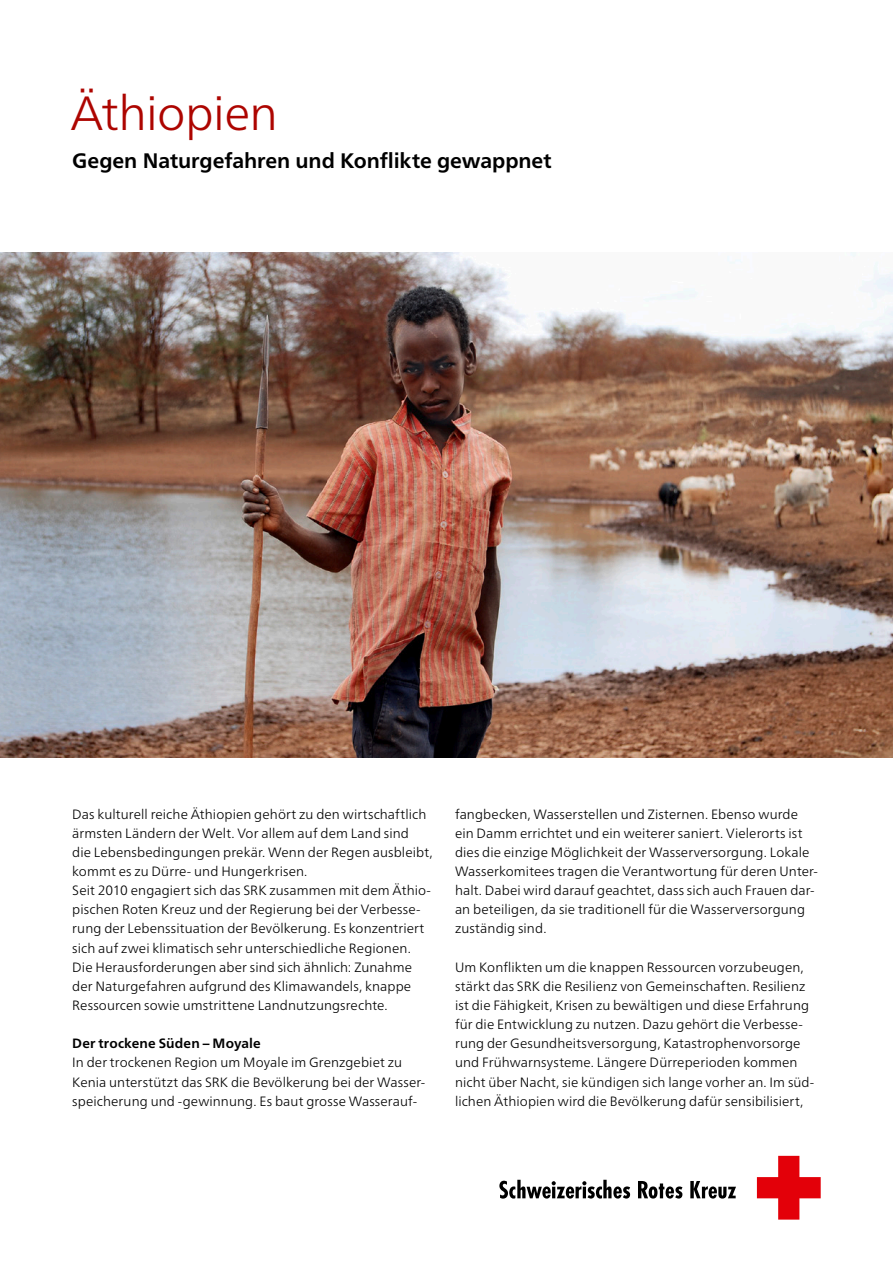
<style>
.page{position:relative;width:893px;height:1263px;background:#fff}
.page>*{position:absolute;margin:0;border:0;box-sizing:border-box;transform-origin:0 0}
.Hauptitel_Rot{font:300 48px "Frutiger Neue LTW1 G";letter-spacing:-.015em;color:#ad0500}
.Untertitel_schwarz{font:700 21px "Frutiger Neue LTW1 G";color:#000}
.Grundtext_9_pt{font:300 13.5px/19.2px "Frutiger Neue LTW1 G";letter-spacing:.01em;color:#000}
.Grundtext_9_pt-2{font:700 13.5px "Frutiger Neue LTW1 G";letter-spacing:.01em;color:#000}
</style>
<div class="page">
<svg style="left:499px;top:1180px;width:131px;height:18px"></svg>
<svg style="left:638px;top:1181px;width:44px;height:17px"></svg>
<svg style="left:690px;top:1181px;width:46px;height:17px"></svg>
<svg style="left:757px;top:1156px;width:64px;height:63px"></svg>
<img style="left:0;top:253px;width:893px;height:505px">
<p class="Hauptitel_Rot" style="left:71px;top:84px;width:209px">Äthiopien</p>
<p class="Untertitel_schwarz" style="left:72px;top:148px;width:481px">Gegen Naturgefahren und Konflikte gewappnet</p>
<p class="Grundtext_9_pt" style="left:72px;top:804px;width:362px">Das kulturell reiche Äthiopien gehört zu den wirtschaftlich ärmsten Ländern der Welt. Vor allem auf dem Land sind<br>die Lebensbedingungen prekär. Wenn der Regen ausbleibt, kommt es zu Dürre- und Hungerkrisen.</p>
<p class="Grundtext_9_pt" style="left:72px;top:881px;width:360px">Seit 2010 engagiert sich das SRK zusammen mit dem Äthio&shy;pischen Roten Kreuz und der Regierung bei der Verbesse&shy;rung der Lebenssituation der Bevölkerung. Es konzentriert sich auf zwei klimatisch sehr unterschiedliche Regionen.<br>Die Herausforderungen aber sind sich ähnlich: Zunahme der Naturgefahren aufgrund des Klimawandels, knappe Ressourcen sowie umstrittene Landnutzungsrechte.</p>
<p class="Grundtext_9_pt-2" style="left:72px;top:1035px;width:190px">Der trockene Süden – Moyale</p>
<p class="Grundtext_9_pt" style="left:72px;top:1053px;width:354px">In der trockenen Region um Moyale im Grenzgebiet zu<br>Kenia unterstützt das SRK die Bevölkerung bei der Wasser&shy;speicherung und -gewinnung. Es baut grosse Wasserauf-</p>
<p class="Grundtext_9_pt" style="left:455px;top:804px;width:364px">fangbecken, Wasserstellen und Zisternen. Ebenso wurde ein Damm errichtet und ein weiterer saniert. Vielerorts ist dies die einzige Möglichkeit der Wasserversorgung. Lokale Wasserkomitees tragen die Verantwortung für deren Unter&shy;halt. Dabei wird darauf geachtet, dass sich auch Frauen dar&shy;an beteiligen, da sie traditionell für die Wasserversorgung zuständig sind.</p>
<p class="Grundtext_9_pt" style="left:455px;top:957px;width:361px">Um Konflikten um die knappen Ressourcen vorzubeugen, stärkt das SRK die Resilienz von Gemeinschaften. Resilienz ist die Fähigkeit, Krisen zu bewältigen und diese Erfahrung für die Entwicklung zu nutzen. Dazu gehört die Verbesse&shy;rung der Gesundheitsversorgung, Katastrophenvorsorge und Frühwarnsysteme. Längere Dürreperioden kommen nicht über Nacht, sie kündigen sich lange vorher an. Im süd&shy;lichen Äthiopien wird die Bevölkerung dafür sensibilisiert,</p>
</div>
